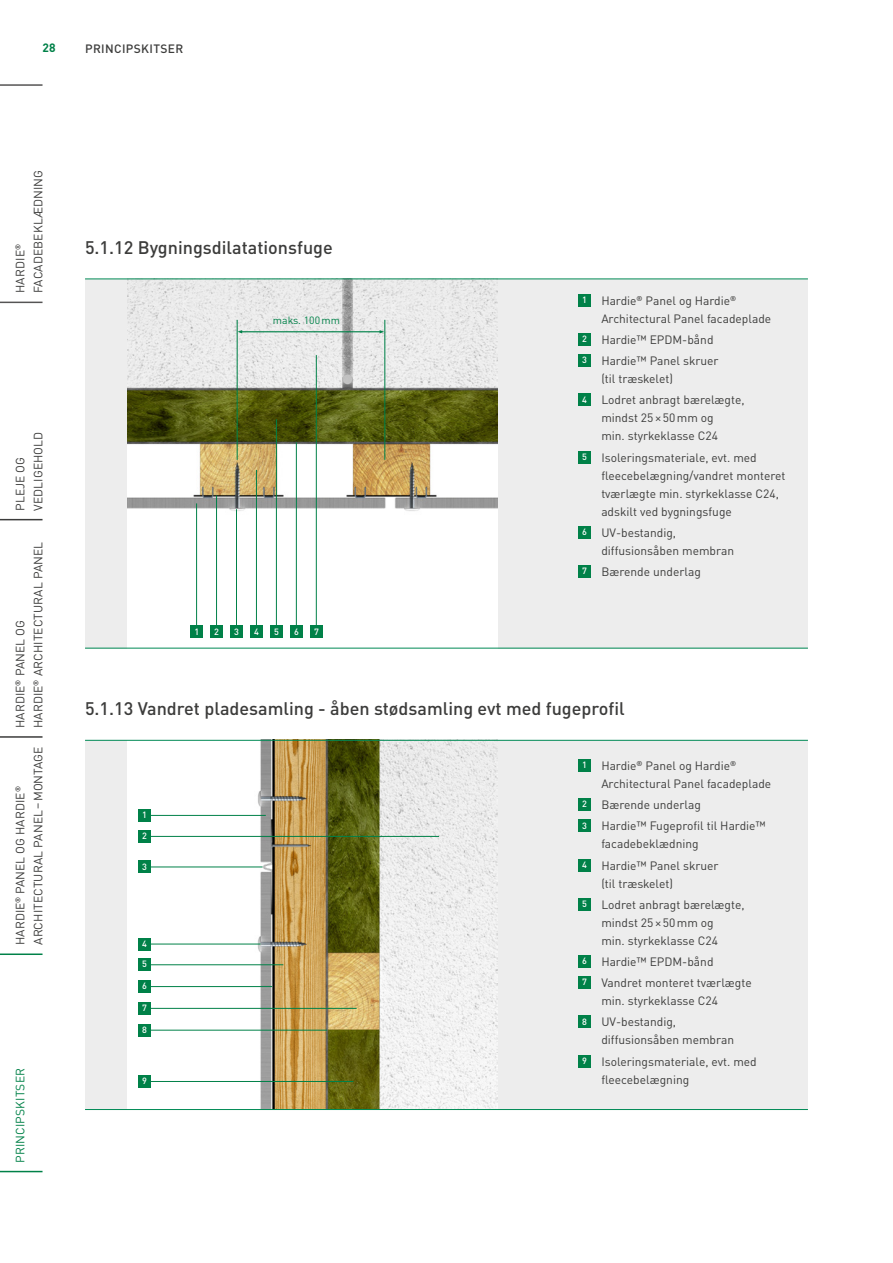
<style>
.page{position:relative;width:893px;height:1263px;background:#fff}
.page>*{position:absolute;margin:0;border:0;box-sizing:border-box;transform-origin:0 0}
.Subheadline{font:500 18px "DIN Pro";color:#3c3c3b}
.Copytext{font:12px/18px "DIN Pro";color:#3c3c3b}
.t1{font:500 12px "DIN Pro";letter-spacing:.03em;color:#3c3c3b}
.t2{font:12px "DIN Pro";letter-spacing:.01em;color:#008148}
.t3{font:700 12px "DIN Pro";color:#008148}
.Fußnote{font:10.5px "DIN Pro";color:#008148}
.t4{font:500 9px "DIN Pro";color:#fff}
</style>
<div class="page">
<div style="left:85px;top:279px;width:723px;height:369px;background:#ededed"></div>
<div style="left:578px;top:294px;width:13px;height:13px;background:#008148"></div>
<div style="left:578px;top:333px;width:13px;height:13px;background:#008148"></div>
<div style="left:578px;top:354px;width:13px;height:13px;background:#008148"></div>
<div style="left:578px;top:394px;width:13px;height:12px;background:#008148"></div>
<div style="left:578px;top:451px;width:13px;height:12px;background:#008148"></div>
<div style="left:578px;top:526px;width:13px;height:13px;background:#008148"></div>
<div style="left:578px;top:565px;width:13px;height:13px;background:#008148"></div>
<img style="left:128px;top:280px;width:369px;height:368px">
<hr style="left:196px;top:503px;width:1px;height:123px;background:#008148">
<div style="left:190px;top:625px;width:13px;height:13px;background:#008148"></div>
<hr style="left:216px;top:495px;width:1px;height:131px;background:#008148">
<div style="left:210px;top:625px;width:13px;height:13px;background:#008148"></div>
<hr style="left:236px;top:509px;width:1px;height:117px;background:#008148">
<div style="left:230px;top:625px;width:13px;height:13px;background:#008148"></div>
<hr style="left:256px;top:470px;width:1px;height:156px;background:#008148">
<div style="left:250px;top:625px;width:13px;height:13px;background:#008148"></div>
<hr style="left:316px;top:355px;width:1px;height:271px;background:#008148">
<div style="left:310px;top:625px;width:13px;height:13px;background:#008148"></div>
<hr style="left:276px;top:419px;width:1px;height:207px;background:#008148">
<div style="left:270px;top:625px;width:13px;height:13px;background:#008148"></div>
<hr style="left:296px;top:442px;width:1px;height:184px;background:#008148">
<div style="left:290px;top:625px;width:13px;height:13px;background:#008148"></div>
<hr style="left:237px;top:320px;width:1px;height:140px;background:#008148">
<hr style="left:384px;top:320px;width:1px;height:140px;background:#008148">
<svg style="left:238px;top:330px;width:146px;height:3px"></svg>
<hr style="left:85px;top:279px;width:723px;height:1px;background:#008a55">
<hr style="left:85px;top:648px;width:723px;height:1px;background:#008a55">
<div style="left:85px;top:740px;width:723px;height:370px;background:#ededed"></div>
<div style="left:578px;top:759px;width:13px;height:13px;background:#008148"></div>
<div style="left:578px;top:798px;width:13px;height:13px;background:#008148"></div>
<div style="left:578px;top:819px;width:13px;height:13px;background:#008148"></div>
<div style="left:578px;top:859px;width:13px;height:12px;background:#008148"></div>
<div style="left:578px;top:898px;width:13px;height:12px;background:#008148"></div>
<div style="left:578px;top:955px;width:13px;height:13px;background:#008148"></div>
<div style="left:578px;top:976px;width:13px;height:13px;background:#008148"></div>
<div style="left:578px;top:1015px;width:13px;height:13px;background:#008148"></div>
<div style="left:578px;top:1055px;width:13px;height:12px;background:#008148"></div>
<img style="left:128px;top:741px;width:369px;height:368px">
<hr style="left:149px;top:986px;width:123px;height:1px;background:#008148">
<div style="left:138px;top:980px;width:13px;height:13px;background:#008148"></div>
<hr style="left:149px;top:964px;width:134px;height:1px;background:#008148">
<div style="left:138px;top:958px;width:13px;height:13px;background:#008148"></div>
<hr style="left:149px;top:944px;width:111px;height:1px;background:#008148">
<div style="left:138px;top:938px;width:13px;height:12px;background:#008148"></div>
<hr style="left:149px;top:866px;width:114px;height:1px;background:#008148">
<div style="left:138px;top:860px;width:13px;height:13px;background:#008148"></div>
<hr style="left:149px;top:836px;width:290px;height:1px;background:#008148">
<div style="left:138px;top:830px;width:13px;height:13px;background:#008148"></div>
<hr style="left:149px;top:815px;width:117px;height:1px;background:#008148">
<div style="left:138px;top:809px;width:13px;height:13px;background:#008148"></div>
<hr style="left:149px;top:1081px;width:204px;height:1px;background:#008148">
<div style="left:138px;top:1075px;width:13px;height:13px;background:#008148"></div>
<hr style="left:149px;top:1008px;width:208px;height:1px;background:#008148">
<div style="left:138px;top:1002px;width:13px;height:13px;background:#008148"></div>
<hr style="left:149px;top:1030px;width:178px;height:1px;background:#008148">
<div style="left:138px;top:1024px;width:13px;height:12px;background:#008148"></div>
<hr style="left:85px;top:740px;width:723px;height:1px;background:#008a55">
<hr style="left:85px;top:1109px;width:723px;height:1px;background:#008a55">
<hr style="left:0;top:84px;width:43px;height:2px;background:#555454">
<hr style="left:0;top:302px;width:43px;height:1px;background:#555454">
<hr style="left:0;top:519px;width:43px;height:1px;background:#3c3c3b">
<hr style="left:0;top:736px;width:43px;height:2px;background:#3c3c3b">
<hr style="left:0;top:953px;width:43px;height:2px;background:#008148">
<hr style="left:0;top:1171px;width:43px;height:1px;background:#008148">
<p class="t3" style="left:43px;top:37px;width:15px">28</p>
<p class="t1" style="left:85px;top:39px;width:100px">PRINCIPSKITSER</p>
<p class="Copytext" style="left:10px;top:293px;width:125px;rotate:-90deg">HARDIE<sup>®<br></sup>FACADEBEKLÆDNING</p>
<p class="Copytext" style="left:10px;top:511px;width:81px;rotate:-90deg">PLEJE OG<br>VEDLIGEHOLD</p>
<p class="Copytext" style="left:10px;top:728px;width:188px;rotate:-90deg">HARDIE<sup>®</sup> PANEL OG<br>HARDIE<sup>®</sup> ARCHITECTURAL PANEL</p>
<p class="Copytext" style="left:10px;top:945px;width:200px;rotate:-90deg">HARDIE<sup>®</sup> PANEL OG HARDIE<sup>®<br></sup>ARCHITECTURAL PANEL–MONTAGE</p>
<p class="t2" style="left:11px;top:1163px;width:96px;rotate:-90deg">PRINCIPSKITSER</p>
<p class="Subheadline" style="left:85px;top:233px;width:249px">5.1.12 Bygningsdilatationsfuge</p>
<p class="Fußnote" style="left:273px;top:312px;width:68px">maks. 100mm</p>
<p class="t4" style="left:194px;top:624px;width:6px">1</p>
<p class="t4" style="left:214px;top:624px;width:6px">2</p>
<p class="t4" style="left:234px;top:624px;width:6px">3</p>
<p class="t4" style="left:254px;top:624px;width:6px">4</p>
<p class="t4" style="left:274px;top:624px;width:6px">5</p>
<p class="t4" style="left:294px;top:624px;width:6px">6</p>
<p class="t4" style="left:314px;top:624px;width:6px">7</p>
<p class="t4" style="left:582px;top:292px;width:6px">1</p>
<p class="Copytext" style="left:601px;top:290px;width:171px">Hardie<sup>®</sup> Panel og Hardie<sup>®<br></sup>Architectural Panel facadeplade</p>
<p class="t4" style="left:582px;top:332px;width:6px">2</p>
<p class="Copytext" style="left:601px;top:329px;width:114px">Hardie™ EPDM-bånd</p>
<p class="t4" style="left:582px;top:353px;width:6px">3</p>
<p class="Copytext" style="left:601px;top:351px;width:119px">Hardie™ Panel skruer</p>
<p class="Copytext" style="left:601px;top:369px;width:73px">(til træskelet)</p>
<p class="t4" style="left:582px;top:392px;width:6px">4</p>
<p class="Copytext" style="left:601px;top:390px;width:145px">Lodret anbragt bærelægte, mindst 25×50mm og<br>min. styrkeklasse C24</p>
<p class="t4" style="left:582px;top:449px;width:6px">5</p>
<p class="Copytext" style="left:601px;top:447px;width:186px">Isoleringsmateriale, evt. med fleecebelægning/vandret monteret tværlægte min. styrkeklasse C24, adskilt ved bygningsfuge</p>
<p class="t4" style="left:582px;top:524px;width:6px">6</p>
<p class="Copytext" style="left:601px;top:522px;width:76px">UV-bestandig,</p>
<p class="Copytext" style="left:601px;top:540px;width:134px">diffusionsåben membran</p>
<p class="t4" style="left:582px;top:564px;width:6px">7</p>
<p class="Copytext" style="left:601px;top:561px;width:101px">Bærende underlag</p>
<p class="Subheadline" style="left:85px;top:694px;width:541px">5.1.13 Vandret pladesamling - åben stødsamling evt med fugeprofil</p>
<p class="t4" style="left:142px;top:807px;width:6px">1</p>
<p class="t4" style="left:142px;top:828px;width:6px">2</p>
<p class="t4" style="left:142px;top:859px;width:6px">3</p>
<p class="t4" style="left:142px;top:936px;width:6px">4</p>
<p class="t4" style="left:142px;top:957px;width:6px">5</p>
<p class="t4" style="left:142px;top:979px;width:6px">6</p>
<p class="t4" style="left:142px;top:1000px;width:6px">7</p>
<p class="t4" style="left:142px;top:1022px;width:6px">8</p>
<p class="t4" style="left:142px;top:1073px;width:6px">9</p>
<p class="t4" style="left:582px;top:757px;width:6px">1</p>
<p class="Copytext" style="left:601px;top:755px;width:171px">Hardie<sup>®</sup> Panel og Hardie<sup>®<br></sup>Architectural Panel facadeplade</p>
<p class="t4" style="left:582px;top:797px;width:6px">2</p>
<p class="Copytext" style="left:601px;top:795px;width:101px">Bærende underlag</p>
<p class="t4" style="left:582px;top:818px;width:6px">3</p>
<p class="Copytext" style="left:601px;top:816px;width:166px">Hardie™ Fugeprofil til Hardie™ facadebeklædning</p>
<p class="t4" style="left:582px;top:857px;width:6px">4</p>
<p class="Copytext" style="left:601px;top:855px;width:119px">Hardie™ Panel skruer</p>
<p class="Copytext" style="left:601px;top:873px;width:73px">(til træskelet)</p>
<p class="t4" style="left:582px;top:896px;width:6px">5</p>
<p class="Copytext" style="left:601px;top:894px;width:145px">Lodret anbragt bærelægte, mindst 25×50mm og<br>min. styrkeklasse C24</p>
<p class="t4" style="left:582px;top:953px;width:6px">6</p>
<p class="Copytext" style="left:601px;top:951px;width:114px">Hardie™ EPDM-bånd</p>
<p class="t4" style="left:582px;top:975px;width:6px">7</p>
<p class="Copytext" style="left:601px;top:973px;width:152px">Vandret monteret tværlægte min. styrkeklasse C24</p>
<p class="t4" style="left:582px;top:1014px;width:6px">8</p>
<p class="Copytext" style="left:601px;top:1012px;width:76px">UV-bestandig,</p>
<p class="Copytext" style="left:601px;top:1030px;width:134px">diffusionsåben membran</p>
<p class="t4" style="left:582px;top:1053px;width:6px">9</p>
<p class="Copytext" style="left:601px;top:1051px;width:157px">Isoleringsmateriale, evt. med fleecebelægning</p>
</div>
